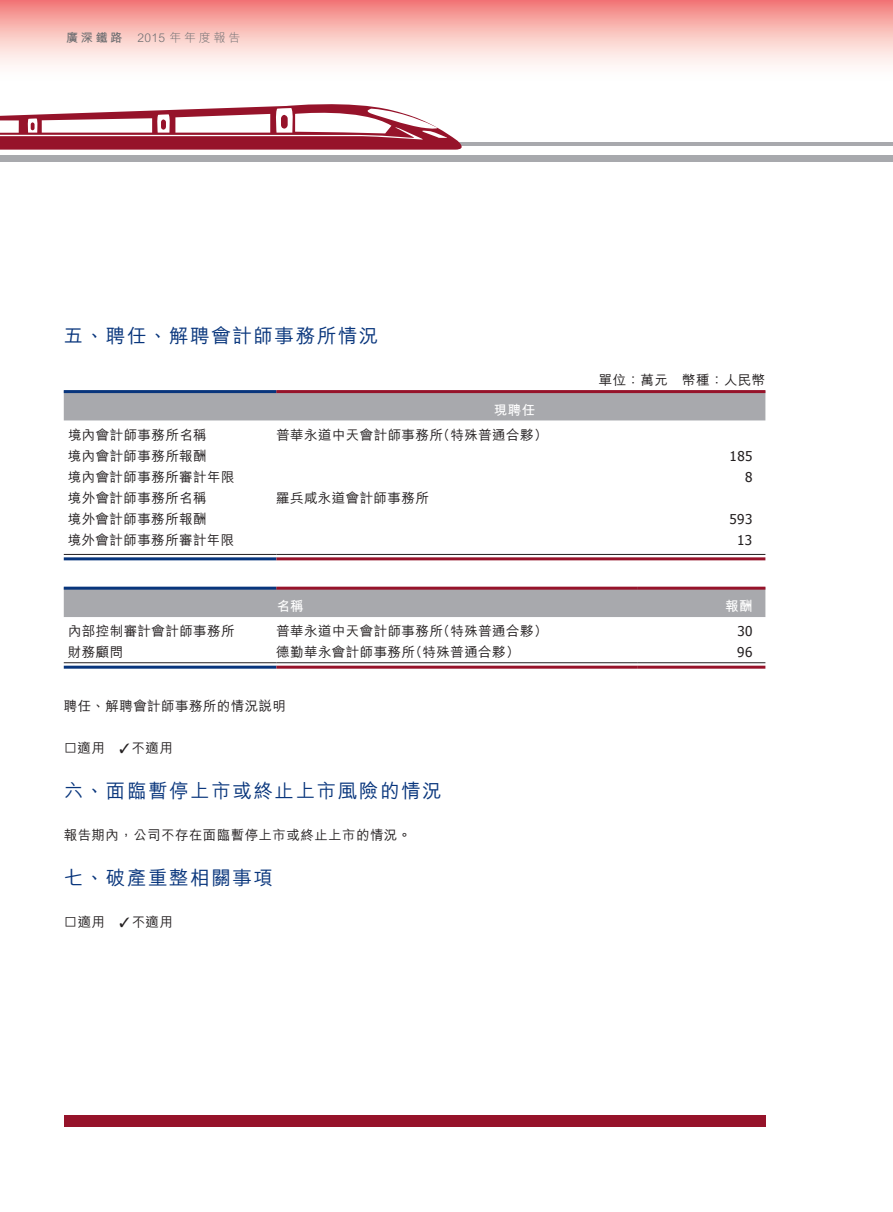
<style>
.page{position:relative;width:893px;height:1212px;background:#fff}
.page>*{position:absolute;margin:0;border:0;box-sizing:border-box;transform-origin:0 0}
.t1{font:500 19.5px "M Hei HK";letter-spacing:.08em;color:#08357c}
.t2{font:500 13.5px "M Hei HK";letter-spacing:.03em;color:#231f20}
.t3{font:13.5px "Tahoma";letter-spacing:.03em;color:#231f20}
.t4{font:700 13.5px "M Hei HK";letter-spacing:.03em;color:#fff}
.t5{font:300 12px "M Hei HK";letter-spacing:.23em;color:#6c6d70}
.t6{font:700 12px "M Hei HK";color:#6c6d70}
</style>
<div class="page">
<div style="left:64px;top:1115px;width:701px;height:12px;background:#96132a"></div>
<div style="left:0;top:155px;width:893px;height:7px;background:#a8a9ad"></div>
<hr style="left:0;top:142px;width:893px;height:4px;background:#a8a9ad">
<svg style="left:0;top:104px;width:462px;height:46px"></svg>
<div style="left:64px;top:393px;width:701px;height:27px;background:#a8a9ad"></div>
<hr style="left:64px;top:390px;width:212px;height:3px;background:#08357c">
<hr style="left:276px;top:390px;width:489px;height:3px;background:#96132a">
<hr style="left:64px;top:554px;width:212px;height:1px;background:#231f20">
<hr style="left:64px;top:557px;width:212px;height:3px;background:#08357c">
<hr style="left:276px;top:554px;width:489px;height:1px;background:#231f20">
<hr style="left:276px;top:557px;width:489px;height:3px;background:#96132a">
<div style="left:64px;top:590px;width:701px;height:27px;background:#a8a9ad"></div>
<hr style="left:64px;top:587px;width:212px;height:3px;background:#08357c">
<hr style="left:276px;top:587px;width:362px;height:3px;background:#96132a">
<hr style="left:638px;top:587px;width:127px;height:3px;background:#96132a">
<hr style="left:64px;top:662px;width:212px;height:1px;background:#231f20">
<hr style="left:64px;top:666px;width:212px;height:3px;background:#08357c">
<hr style="left:276px;top:662px;width:362px;height:1px;background:#231f20">
<hr style="left:276px;top:666px;width:362px;height:3px;background:#96132a">
<hr style="left:638px;top:662px;width:127px;height:1px;background:#231f20">
<hr style="left:638px;top:666px;width:127px;height:3px;background:#96132a">
<p class="t6" style="left:66px;top:29px;width:58px">廣深鐵路</p>
<p class="t5" style="left:138px;top:29px;width:104px">2015年年度報告</p>
<h1 class="t1" style="left:64px;top:321px;width:316px">五、聘任、解聘會計師事務所情況</h1>
<p class="t4" style="left:494px;top:400px;width:43px">現聘任</p>
<p class="t2" style="left:599px;top:370px;width:168px">單位：萬元 幣種：人民幣</p>
<p class="t2" style="left:68px;top:425px;width:140px">境內會計師事務所名稱</p>
<p class="t2" style="left:276px;top:425px;width:273px">普華永道中天會計師事務所（特殊普通合夥）</p>
<p class="t2" style="left:68px;top:446px;width:140px">境內會計師事務所報酬</p>
<p class="t3" style="left:730px;top:447px;width:24px">185</p>
<p class="t2" style="left:68px;top:467px;width:168px">境內會計師事務所審計年限</p>
<p class="t3" style="left:745px;top:468px;width:9px">8</p>
<p class="t2" style="left:68px;top:488px;width:140px">境外會計師事務所名稱</p>
<p class="t2" style="left:276px;top:488px;width:154px">羅兵咸永道會計師事務所</p>
<p class="t2" style="left:68px;top:509px;width:140px">境外會計師事務所報酬</p>
<p class="t3" style="left:729px;top:510px;width:24px">593</p>
<p class="t2" style="left:68px;top:530px;width:168px">境外會計師事務所審計年限</p>
<p class="t3" style="left:737px;top:531px;width:17px">13</p>
<p class="t4" style="left:276px;top:596px;width:29px">名稱</p>
<p class="t4" style="left:725px;top:596px;width:29px">報酬</p>
<p class="t2" style="left:68px;top:621px;width:168px">內部控制審計會計師事務所</p>
<p class="t2" style="left:276px;top:621px;width:273px">普華永道中天會計師事務所（特殊普通合夥）</p>
<p class="t3" style="left:737px;top:622px;width:17px">30</p>
<p class="t2" style="left:68px;top:642px;width:57px">財務顧問</p>
<p class="t2" style="left:276px;top:642px;width:245px">德勤華永會計師事務所（特殊普通合夥）</p>
<p class="t3" style="left:737px;top:643px;width:17px">96</p>
<p class="t2" style="left:64px;top:696px;width:224px">聘任、解聘會計師事務所的情況說明</p>
<p class="t2" style="left:64px;top:738px;width:111px">□適用 ✓不適用</p>
<h1 class="t1" style="left:64px;top:776px;width:379px">六、面臨暫停上市或終止上市風險的情況</h1>
<p class="t2" style="left:64px;top:825px;width:349px">報告期內，公司不存在面臨暫停上市或終止上市的情況。</p>
<h1 class="t1" style="left:64px;top:863px;width:211px">七、破產重整相關事項</h1>
<p class="t2" style="left:64px;top:912px;width:111px">□適用 ✓不適用</p>
</div>
